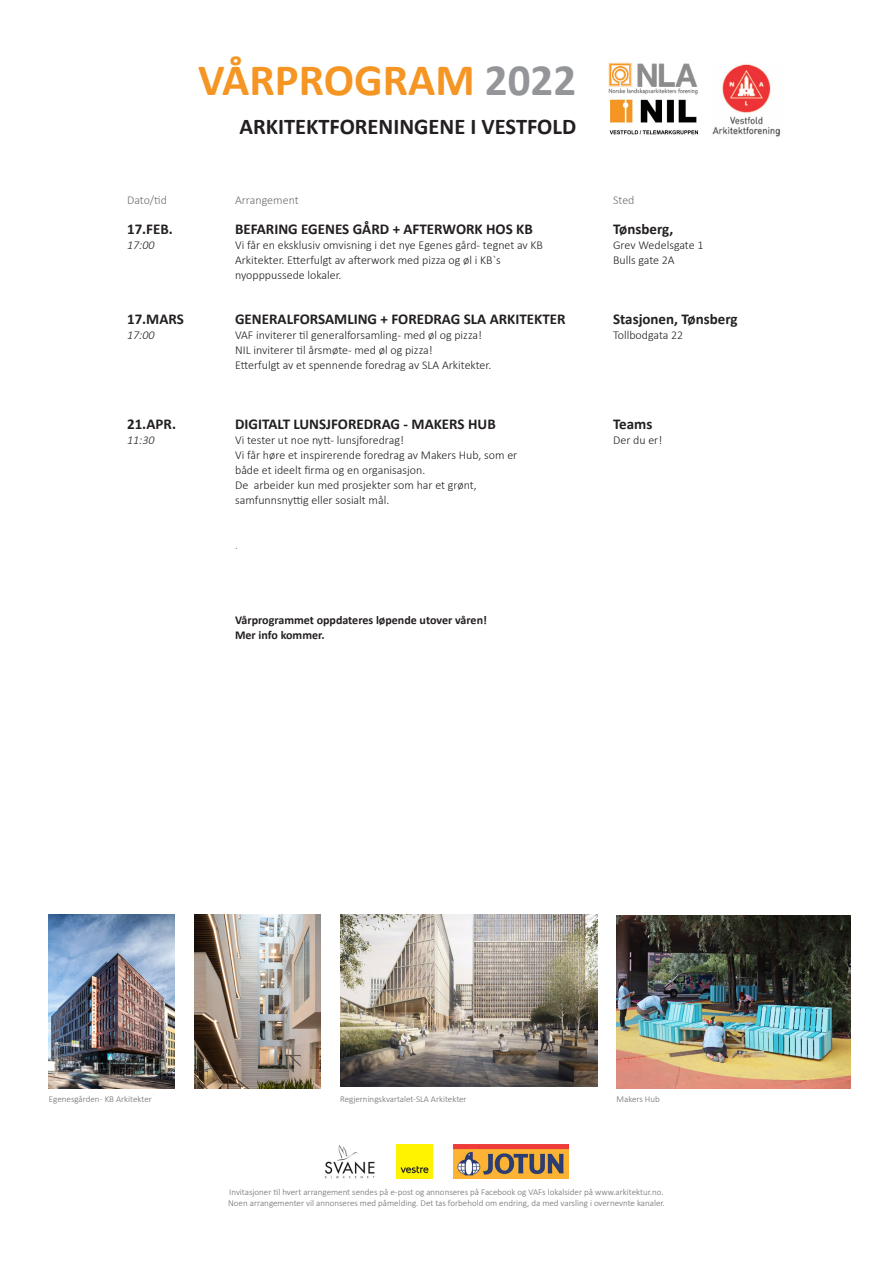
<style>
.page{position:relative;width:893px;height:1263px;background:#fff}
.page>*{position:absolute;margin:0;border:0;box-sizing:border-box;transform-origin:0 0}
.t1{font:700 45px "Calibri";color:#f59524}
.t2{font:700 22.5px "Calibri";color:#231f20}
.t3{font:700 15px "Calibri";color:#231f20}
.t4{font:300 12px "Calibri";color:#231f20}
.t5{font:700 12px "Calibri";color:#231f20}
.t6{font:300 12px "Calibri";color:#6c6d70}
.t7{font:italic 300 12px "Calibri";color:#231f20}
.t8{font:300 12px "Calibri";color:#76787b}
.t9{font:300 9px "Calibri";color:#6c6d70}
.s1{color:#939598}
</style>
<div class="page">
<img style="left:453px;top:1145px;width:115px;height:33px">
<img style="left:325px;top:1145px;width:50px;height:34px">
<img style="left:396px;top:1145px;width:36px;height:33px">
<img style="left:609px;top:62px;width:89px;height:32px">
<img style="left:609px;top:99px;width:89px;height:35px">
<img style="left:712px;top:64px;width:68px;height:73px">
<img style="left:49px;top:915px;width:126px;height:173px">
<img style="left:195px;top:915px;width:125px;height:173px">
<img style="left:340px;top:915px;width:258px;height:171px">
<img style="left:617px;top:915px;width:233px;height:173px">
<p class="t1" style="left:198px;top:48px;width:380px">VÅRPROGRAM <span class="s1">2022</span></p>
<p class="t2" style="left:239px;top:110px;width:338px">ARKITEKTFORENINGENE I VESTFOLD</p>
<p class="t6" style="left:127px;top:192px;width:41px">Dato/tid</p>
<p class="t6" style="left:235px;top:192px;width:65px">Arrangement</p>
<p class="t6" style="left:613px;top:192px;width:23px">Sted</p>
<p class="t3" style="left:127px;top:218px;width:47px">17.FEB.</p>
<p class="t3" style="left:235px;top:218px;width:299px">BEFARING EGENES GÅRD + AFTERWORK HOS KB</p>
<p class="t3" style="left:613px;top:218px;width:62px">Tønsberg,</p>
<p class="t7" style="left:127px;top:237px;width:29px">17:00</p>
<p class="t4" style="left:235px;top:237px;width:309px">Vi får en eksklusiv omvisning i det nye Egenes gård- tegnet av KB</p>
<p class="t4" style="left:613px;top:237px;width:92px">Grev Wedelsgate 1</p>
<p class="t4" style="left:235px;top:252px;width:267px">Arkitekter. Etterfulgt av afterwork med pizza og øl i KB`s</p>
<p class="t4" style="left:613px;top:252px;width:63px">Bulls gate 2A</p>
<p class="t4" style="left:235px;top:267px;width:108px">nyopppussede lokaler.</p>
<p class="t3" style="left:127px;top:308px;width:58px">17.MARS</p>
<p class="t3" style="left:235px;top:308px;width:332px">GENERALFORSAMLING + FOREDRAG SLA ARKITEKTER</p>
<p class="t3" style="left:613px;top:308px;width:126px">Stasjonen, Tønsberg</p>
<p class="t7" style="left:127px;top:327px;width:29px">17:00</p>
<p class="t4" style="left:235px;top:327px;width:248px">VAF inviterer til generalforsamling- med øl og pizza!</p>
<p class="t4" style="left:613px;top:327px;width:72px">Tollbodgata 22</p>
<p class="t4" style="left:235px;top:342px;width:199px">NIL inviterer til årsmøte- med øl og pizza!</p>
<p class="t4" style="left:235px;top:357px;width:258px">Etterfulgt av et spennende foredrag av SLA Arkitekter.</p>
<p class="t3" style="left:127px;top:413px;width:50px">21.APR.</p>
<p class="t3" style="left:235px;top:413px;width:262px">DIGITALT LUNSJFOREDRAG - MAKERS HUB</p>
<p class="t3" style="left:613px;top:413px;width:41px">Teams</p>
<p class="t7" style="left:127px;top:432px;width:29px">11:30</p>
<p class="t4" style="left:235px;top:432px;width:170px">Vi tester ut noe nytt- lunsjforedrag!</p>
<p class="t4" style="left:613px;top:432px;width:51px">Der du er!</p>
<p class="t4" style="left:235px;top:447px;width:284px">Vi får høre et inspirerende foredrag av Makers Hub, som er</p>
<p class="t4" style="left:235px;top:462px;width:192px">både et ideelt firma og en organisasjon.</p>
<p class="t4" style="left:235px;top:477px;width:243px">De arbeider kun med prosjekter som har et grønt,</p>
<p class="t4" style="left:235px;top:492px;width:156px">samfunnsnyttig eller sosialt mål.</p>
<p class="t8" style="left:235px;top:537px;width:4px">.</p>
<p class="t5" style="left:235px;top:611px;width:253px">Vårprogrammet oppdateres løpende utover våren!</p>
<p class="t5" style="left:235px;top:626px;width:91px">Mer info kommer.</p>
<p class="t9" style="left:49px;top:1093px;width:105px">Egenesgården- KB Arkitekter</p>
<p class="t9" style="left:340px;top:1093px;width:128px">Regjerningskvartalet-SLA Arkitekter</p>
<p class="t9" style="left:617px;top:1093px;width:45px">Makers Hub</p>
<p class="t9" style="left:229px;top:1187px;width:436px">Invitasjoner til hvert arrangement sendes på e-post og annonseres på Facebook og VAFs lokalsider på www.arkitektur.no.</p>
<p class="t9" style="left:228px;top:1197px;width:438px">Noen arrangementer vil annonseres med påmelding. Det tas forbehold om endring, da med varsling i overnevnte kanaler.</p>
</div>
